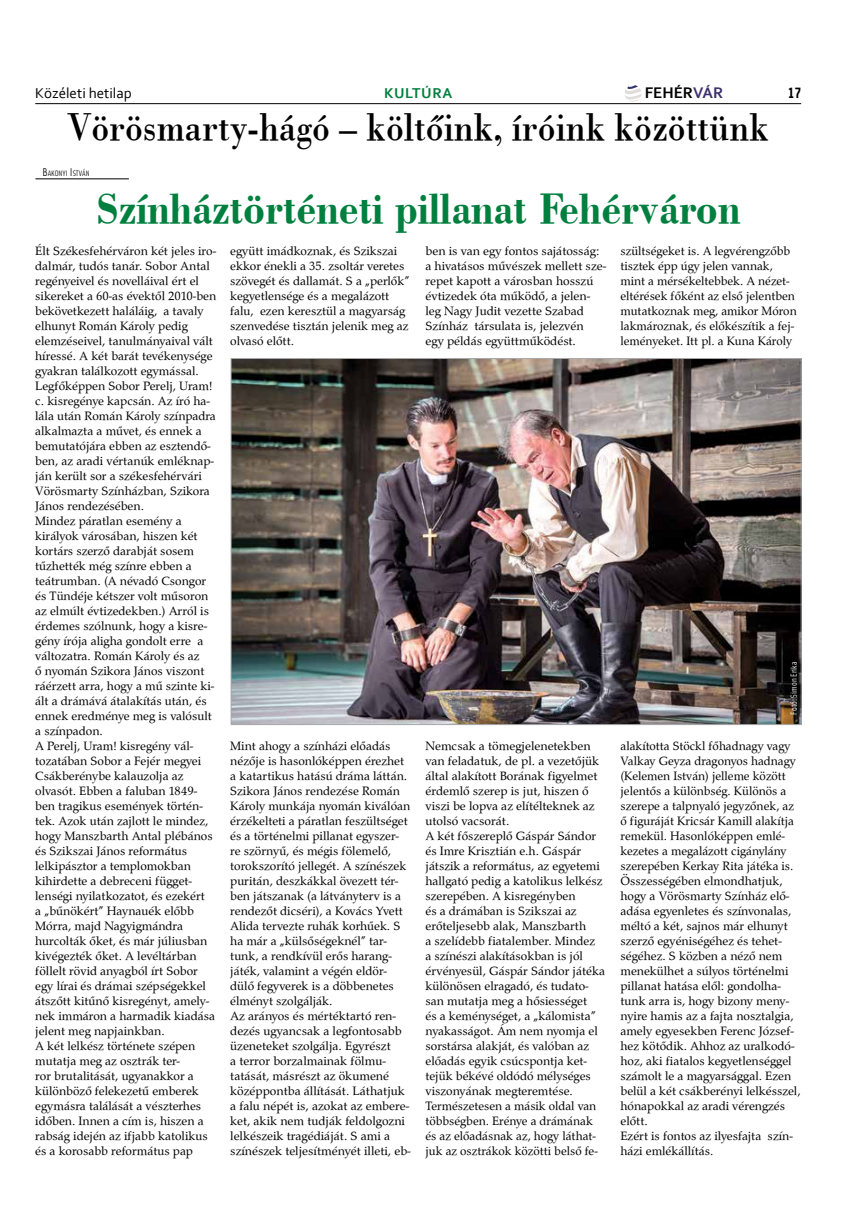
<style>
.page{position:relative;width:851px;height:1205px;background:#fff}
.page>*{position:absolute;margin:0;border:0;box-sizing:border-box;transform-origin:0 0}
.t1{font:700 45px "Bodoni PFL";color:#007f3e;scale:.9 1}
.t2{font:40px "Bodoni PFL";color:#000;scale:.9 1}
.t3{font:700 16.12px "Corbel";color:#000}
.t4{font:15px "Corbel";color:#000}
.t5{font:700 15px "Corbel";letter-spacing:.04em;color:#007f3e}
.t6{font:700 15px "Solex";color:#000}
.t7{font:12.5px/15px "Palladius";color:#000}
.t8{font:8.75px "Solex";color:#fff}
.t9{font:7.88px "Solex";color:#000}
.s1{color:#3c316c}
.s2{font-size:11.25px}
</style>
<div class="page">
<hr style="left:35px;top:103px;width:766px;height:1px;background:#000">
<svg style="left:625px;top:85px;width:16px;height:17px"></svg>
<hr style="left:35px;top:179px;width:94px;height:1px;background:#000">
<img style="left:233px;top:360px;width:566px;height:363px">
<p class="t3" style="left:644px;top:83px;width:78px">FEHÉR<span class="s1">VÁR</span></p>
<h2 class="t2" style="left:67px;top:99px;width:780px">Vörösmarty-hágó – költőink, íróink közöttünk</h2>
<p class="t4" style="left:35px;top:84px;width:98px">Közéleti hetilap</p>
<p class="t5" style="left:384px;top:84px;width:70px">KULTÚRA</p>
<p class="t6" style="left:788px;top:83px;width:14px">17</p>
<p class="t9" style="left:43px;top:168px;width:49px"><span class="s2">B</span>AKONYI <span class="s2">I</span> STVÁN</p>
<h1 class="t1" style="left:96px;top:178px;width:716px">Színháztörténeti pillanat Fehérváron</h1>
<p class="t7" style="left:35px;top:243px;width:182px">Élt Székesfehérváron két jeles iro&shy;dalmár, tudós tanár. Sobor Antal regényeivel és novelláival ért el sikereket a 60-as évektől 2010-ben bekövetkezett haláláig, a tavaly elhunyt Román Károly pedig elemzéseivel, tanulmányaival vált híressé. A két barát tevékenysége gyakran találkozott egymással.<br>Legfőképpen Sobor Perelj, Uram! c. kisregénye kapcsán. Az író ha&shy;lála után Román Károly színpadra alkalmazta a művet, és ennek a bemutatójára ebben az esztendő&shy;ben, az aradi vértanúk emléknap&shy;ján került sor a székesfehérvári<br>Vörösmarty Színházban, Szikora<br>János rendezésében.<br>Mindez páratlan esemény a királyok városában, hiszen két kortárs szerző darabját sosem tűzhették még színre ebben a teátrumban. (A névadó Csongor és Tündéje kétszer volt műsoron az elmúlt évtizedekben.) Arról is érdemes szólnunk, hogy a kisre&shy;gény írója aligha gondolt erre a változatra. Román Károly és az<br>ő nyomán Szikora János viszont ráérzett arra, hogy a mű szinte ki&shy;ált a drámává átalakítás után, és ennek eredménye meg is valósult a színpadon.<br>A Perelj, Uram! kisregény vál&shy;tozatában Sobor a Fejér megyei<br>Csákberénybe kalauzolja az olvasót. Ebben a faluban 1849- ben tragikus események történ&shy;tek. Azok után zajlott le mindez, hogy Manszbarth Antal plébános és Szikszai János református lelkipásztor a templomokban kihirdette a debreceni függet&shy;lenségi nyilatkozatot, és ezekért<br>a „bűnökért” Haynauék előbb<br>Mórra, majd Nagyigmándra hurcolták őket, és már júliusban kivégezték őket. A levéltárban föllelt rövid anyagból írt Sobor egy lírai és drámai szépségekkel átszőtt kitűnő kisregényt, amely&shy;nek immáron a harmadik kiadása jelent meg napjainkban.<br>A két lelkész története szépen mutatja meg az osztrák ter-<br>ror brutalitását, ugyanakkor a különböző felekezetű emberek egymásra találását a vészterhes időben. Innen a cím is, hiszen a rabság idején az ifjabb katolikus és a korosabb református pap</p>
<p class="t7" style="left:230px;top:243px;width:181px">együtt imádkoznak, és Szikszai ekkor énekli a 35. zsoltár veretes szövegét és dallamát. S a „perlők” kegyetlensége és a megalázott falu, ezen keresztül a magyarság szenvedése tisztán jelenik meg az olvasó előtt.</p>
<p class="t7" style="left:230px;top:738px;width:182px">Mint ahogy a színházi előadás nézője is hasonlóképpen érezhet a katartikus hatású dráma láttán.<br>Szikora János rendezése Román<br>Károly munkája nyomán kiválóan érzékelteti a páratlan feszültséget és a történelmi pillanat egyszer&shy;re szörnyű, és mégis fölemelő, torokszorító jellegét. A színészek puritán, deszkákkal övezett tér&shy;ben játszanak (a látványterv is a rendezőt dicséri), a Kovács Yvett<br>Alida tervezte ruhák korhűek. S ha már a „külsőségeknél” tar&shy;tunk, a rendkívül erős harang&shy;játék, valamint a végén eldör&shy;dülő fegyverek is a döbbenetes élményt szolgálják.<br>Az arányos és mértéktartó ren&shy;dezés ugyancsak a legfontosabb üzeneteket szolgálja. Egyrészt<br>a terror borzalmainak fölmu&shy;tatását, másrészt az ökumené középpontba állítását. Láthatjuk a falu népét is, azokat az embere&shy;ket, akik nem tudják feldolgozni lelkészeik tragédiáját. S ami a színészek teljesítményét illeti, eb-</p>
<p class="t7" style="left:425px;top:243px;width:182px">ben is van egy fontos sajátosság: a hivatásos művészek mellett sze&shy;repet kapott a városban hosszú évtizedek óta működő, a jelen&shy;leg Nagy Judit vezette Szabad<br>Színház társulata is, jelezvén<br>egy példás együttműködést.</p>
<p class="t7" style="left:620px;top:243px;width:178px">szültségeket is. A legvérengzőbb tisztek épp úgy jelen vannak, mint a mérsékeltebbek. A nézet&shy;eltérések főként az első jelentben mutatkoznak meg, amikor Móron lakmároznak, és előkészítik a fej&shy;leményeket. Itt pl. a Kuna Károly</p>
<p class="t7" style="left:425px;top:738px;width:181px">Nemcsak a tömegjelenetekben van feladatuk, de pl. a vezetőjük által alakított Borának figyelmet érdemlő szerep is jut, hiszen ő viszi be lopva az elítélteknek az utolsó vacsorát.<br>A két főszereplő Gáspár Sándor és Imre Krisztián e.h. Gáspár játszik a református, az egyetemi hallgató pedig a katolikus lelkész szerepében. A kisregényben<br>és a drámában is Szikszai az erőteljesebb alak, Manszbarth<br>a szelídebb fiatalember. Mindez<br>a színészi alakításokban is jól érvényesül, Gáspár Sándor játéka különösen elragadó, és tudato&shy;san mutatja meg a hősiességet<br>és a keménységet, a „kálomista” nyakasságot. Ám nem nyomja el sorstársa alakját, és valóban az előadás egyik csúcspontja ket&shy;tejük békévé oldódó mélységes viszonyának megteremtése.<br>Természetesen a másik oldal van többségben. Erénye a drámának és az előadásnak az, hogy láthat&shy;juk az osztrákok közötti belső fe-</p>
<p class="t8" style="left:788px;top:714px;width:54px;rotate:-90deg">Fotó: Simon Erika</p>
<p class="t7" style="left:620px;top:738px;width:181px">alakította Stöckl főhadnagy vagy<br>Valkay Geyza dragonyos hadnagy (Kelemen István) jelleme között jelentős a különbség. Különös a szerepe a talpnyaló jegyzőnek, az ő figuráját Kricsár Kamill alakítja remekül. Hasonlóképpen emlé&shy;kezetes a megalázott cigánylány szerepében Kerkay Rita játéka is.<br>Összességében elmondhatjuk, hogy a Vörösmarty Színház elő&shy;adása egyenletes és színvonalas, méltó a két, sajnos már elhunyt szerző egyéniségéhez és tehet&shy;ségéhez. S közben a néző nem menekülhet a súlyos történelmi pillanat hatása elől: gondolha&shy;tunk arra is, hogy bizony men - nyire hamis az a fajta nosztalgia, amely egyesekben Ferenc József&shy;hez kötődik. Ahhoz az uralkodó&shy;hoz, aki fiatalos kegyetlenséggel számolt le a magyarsággal. Ezen belül a két csákberényi lelkésszel, hónapokkal az aradi vérengzés előtt.<br>Ezért is fontos az ilyesfajta szín&shy;házi emlékállítás.</p>
</div>
